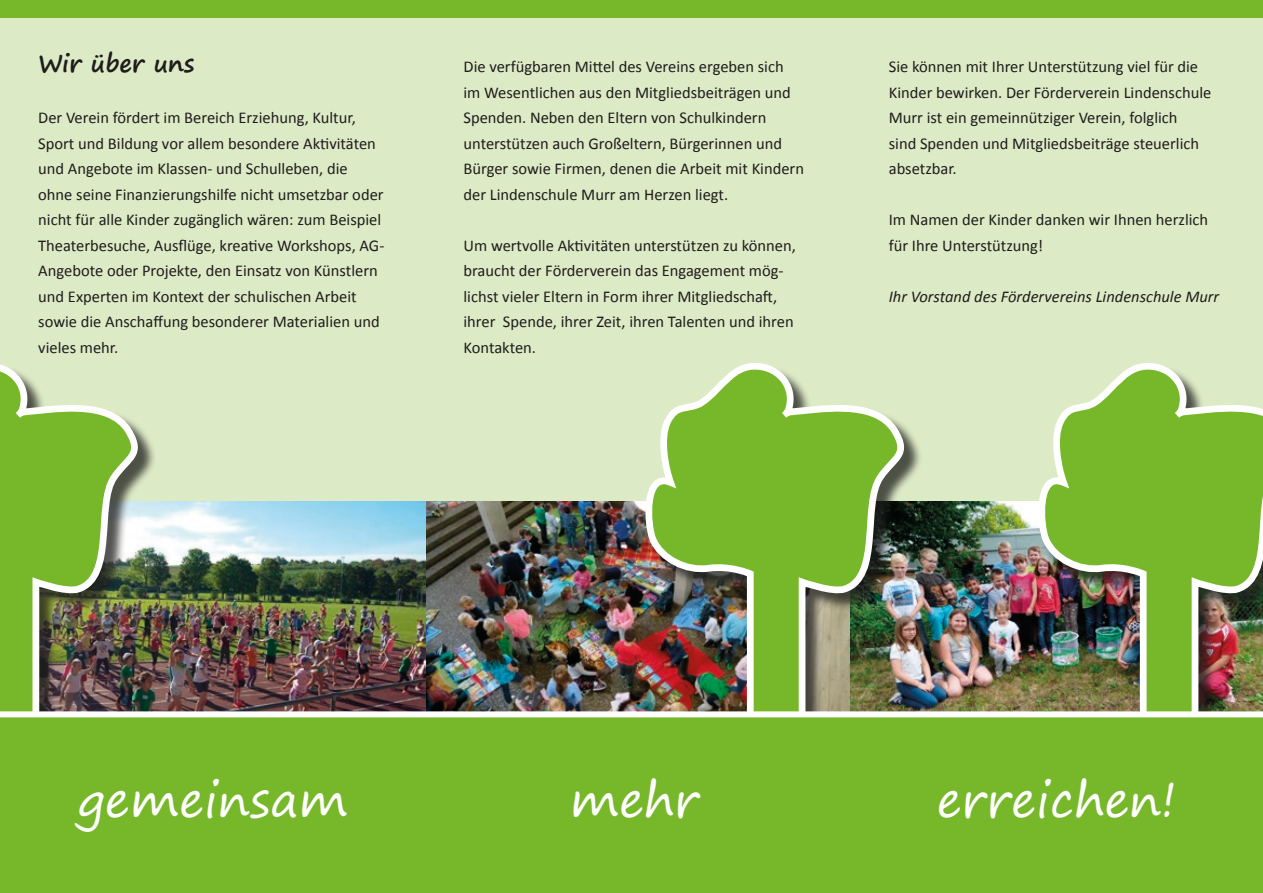
<style>
.page{position:relative;width:1263px;height:893px;background:#ddeac6}
.page>*{position:absolute;margin:0;border:0;box-sizing:border-box;transform-origin:0 0}
.t1{font:48px "Segoe Print";color:#fff}
.t2{font:700 24px "Segoe Print";color:#1d1d1b}
.t3{font:16.5px/25.5px "Calibri";color:#1d1d1b}
.t4{font:italic 16.5px "Calibri";color:#1d1d1b}
</style>
<div class="page">
<img style="left:156px;top:502px;width:875px;height:209px">
<img style="left:0;top:364px;width:153px;height:347px">
<img style="left:638px;top:363px;width:281px;height:348px">
<img style="left:1031px;top:363px;width:232px;height:348px">
<div style="left:0;top:0;width:1263px;height:17px;background:#76b82a"></div>
<div style="left:0;top:714px;width:1263px;height:179px;background:#76b82a"></div>
<div style="left:0;top:711px;width:1263px;height:6px;background:#fff"></div>
<h2 class="t2" style="left:38px;top:42px;width:157px">Wir über uns</h2>
<p class="t3" style="left:38px;top:105px;width:348px">Der Verein fördert im Bereich Erziehung, Kultur, Sport und Bildung vor allem besondere Aktivitäten und Angebote im Klassen- und Schulleben, die ohne seine Finanzierungshilfe nicht umsetzbar oder nicht für alle Kinder zugänglich wären: zum Beispiel Theaterbesuche, Ausflüge, kreative Workshops, AG-Angebote oder Projekte, den Einsatz von Künstlern und Experten im Kontext der schulischen Arbeit sowie die Anschaffung besonderer Materialien und vieles mehr.</p>
<p class="t3" style="left:463px;top:54px;width:342px">Die verfügbaren Mittel des Vereins ergeben sich im Wesentlichen aus den Mitgliedsbeiträgen und Spenden. Neben den Eltern von Schulkindern unterstützen auch Großeltern, Bürgerinnen und Bürger sowie Firmen, denen die Arbeit mit Kindern der Lindenschule Murr am Herzen liegt.</p>
<p class="t3" style="left:463px;top:232px;width:334px">Um wertvolle Aktivitäten unterstützen zu können, braucht der Förderverein das Engagement mög&shy;lichst vieler Eltern in Form ihrer Mitgliedschaft, ihrer Spende, ihrer Zeit, ihren Talenten und ihren Kontakten.</p>
<p class="t3" style="left:889px;top:54px;width:324px">Sie können mit Ihrer Unterstützung viel für die Kinder bewirken. Der Förderverein Lindenschule Murr ist ein gemeinnütziger Verein, folglich<br>sind Spenden und Mitgliedsbeiträge steuerlich absetzbar.</p>
<p class="t3" style="left:889px;top:207px;width:321px">Im Namen der Kinder danken wir Ihnen herzlich für Ihre Unterstützung!</p>
<p class="t4" style="left:889px;top:285px;width:332px">Ihr Vorstand des Fördervereins Lindenschule Murr</p>
<h1 class="t1" style="left:77px;top:757px;width:272px">gemeinsam</h1>
<h1 class="t1" style="left:570px;top:757px;width:130px">mehr</h1>
<h1 class="t1" style="left:937px;top:757px;width:242px">erreichen!</h1>
</div>
